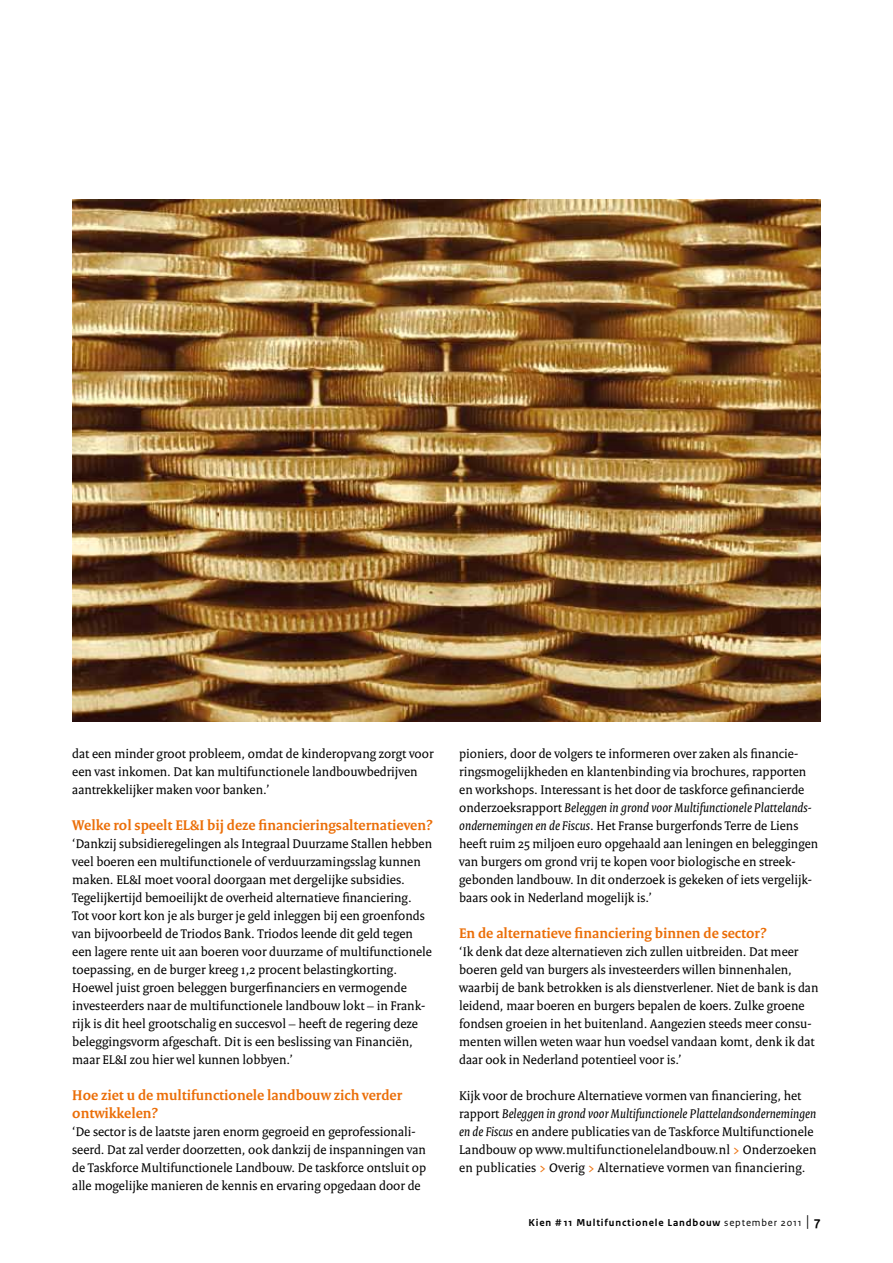
<style>
.page{position:relative;width:893px;height:1263px;background:#fff}
.page>*{position:absolute;margin:0;border:0;box-sizing:border-box;transform-origin:0 0}
.t1{font:700 15px/18px "Rijksoverheid Serif";color:#eb6e08}
.t2{font:13.5px/18px "Rijksoverheid Serif";color:#000}
.t3{font:700 10.5px "Rijksoverheid Sans Text";letter-spacing:.08em;color:#000}
.s1{font-style:italic}
.s2{font-weight:700;color:#eb6e08}
.s3{font-weight:400}
.s4{font-weight:400;font-size:16.5px}
.s5{font-size:13.5px}
</style>
<div class="page">
<img style="left:72px;top:200px;width:749px;height:522px">
<p class="t2" style="left:72px;top:744px;width:363px">dat een minder groot probleem, omdat de kinderopvang zorgt voor een vast inkomen. Dat kan multifunctionele landbouwbedrijven aantrekkelijker maken voor banken.’</p>
<p class="t1" style="left:72px;top:816px;width:362px">Welke rol speelt EL&amp;I bij deze financieringsalternatieven?</p>
<p class="t2" style="left:72px;top:834px;width:361px">‘Dankzij subsidieregelingen als Integraal Duurzame Stallen hebben veel boeren een multifunctionele of verduurzamingsslag kunnen maken. EL&amp;I moet vooral doorgaan met dergelijke subsidies.<br>Tegelijkertijd bemoeilijkt de overheid alternatieve financiering.<br>Tot voor kort kon je als burger je geld inleggen bij een groenfonds van bijvoorbeeld de Triodos Bank. Triodos leende dit geld tegen een lagere rente uit aan boeren voor duurzame of multifunctionele toepassing, en de burger kreeg 1,2 procent belastingkorting.<br>Hoewel juist groen beleggen burgerfinanciers en vermogende investeerders naar de multifunctionele landbouw lokt – in Frank&shy;rijk is dit heel grootschalig en succesvol – heeft de regering deze beleggingsvorm afgeschaft. Dit is een beslissing van Financiën, maar EL&amp;I zou hier wel kunnen lobbyen.’</p>
<p class="t1" style="left:72px;top:1086px;width:331px">Hoe ziet u de multifunctionele landbouw zich verder ontwikkelen?</p>
<p class="t2" style="left:72px;top:1122px;width:355px">‘De sector is de laatste jaren enorm gegroeid en geprofessionali&shy;seerd. Dat zal verder doorzetten, ook dankzij de inspanningen van de Taskforce Multifunctionele Landbouw. De taskforce ontsluit op alle mogelijke manieren de kennis en ervaring opgedaan door de</p>
<p class="t2" style="left:459px;top:744px;width:360px">pioniers, door de volgers te informeren over zaken als financie&shy;ringsmogelijkheden en klantenbinding via brochures, rapporten en workshops. Interessant is het door de taskforce gefinancierde onderzoeksrapport <span class="s1">Beleggen in grond voor Multifunctionele Plattelands&shy;ondernemingen en de Fiscus</span>. Het Franse burgerfonds Terre de Liens heeft ruim 25 miljoen euro opgehaald aan leningen en beleggingen van burgers om grond vrij te kopen voor biologische en streek&shy;gebonden landbouw. In dit onderzoek is gekeken of iets vergelijk&shy;baars ook in Nederland mogelijk is.’</p>
<p class="t1" style="left:459px;top:924px;width:309px">En de alternatieve financiering binnen de sector?</p>
<p class="t2" style="left:459px;top:942px;width:361px">‘Ik denk dat deze alternatieven zich zullen uitbreiden. Dat meer boeren geld van burgers als investeerders willen binnenhalen, waarbij de bank betrokken is als dienstverlener. Niet de bank is dan leidend, maar boeren en burgers bepalen de koers. Zulke groene fondsen groeien in het buitenland. Aangezien steeds meer consu&shy;menten willen weten waar hun voedsel vandaan komt, denk ik dat daar ook in Nederland potentieel voor is.’</p>
<p class="t2" style="left:459px;top:1086px;width:359px">Kijk voor de brochure Alternatieve vormen van financiering, het rapport <span class="s1">Beleggen in grond voor Multifunctionele Plattelandsondernemingen en de Fiscus</span> en andere publicaties van de Taskforce Multifunctionele Landbouw op www.multifunctionelelandbouw.nl <span class="s2">&gt;</span> Onderzoeken en publicaties <span class="s2">&gt;</span> Overig <span class="s2">&gt;</span> Alternatieve vormen van financiering.</p>
<p class="t3" style="left:529px;top:1216px;width:294px">Kien # 11 Multifunctionele Landbouw <span class="s3">september 2011</span> <span class="s4">|</span> <span class="s5">7</span></p>
</div>
